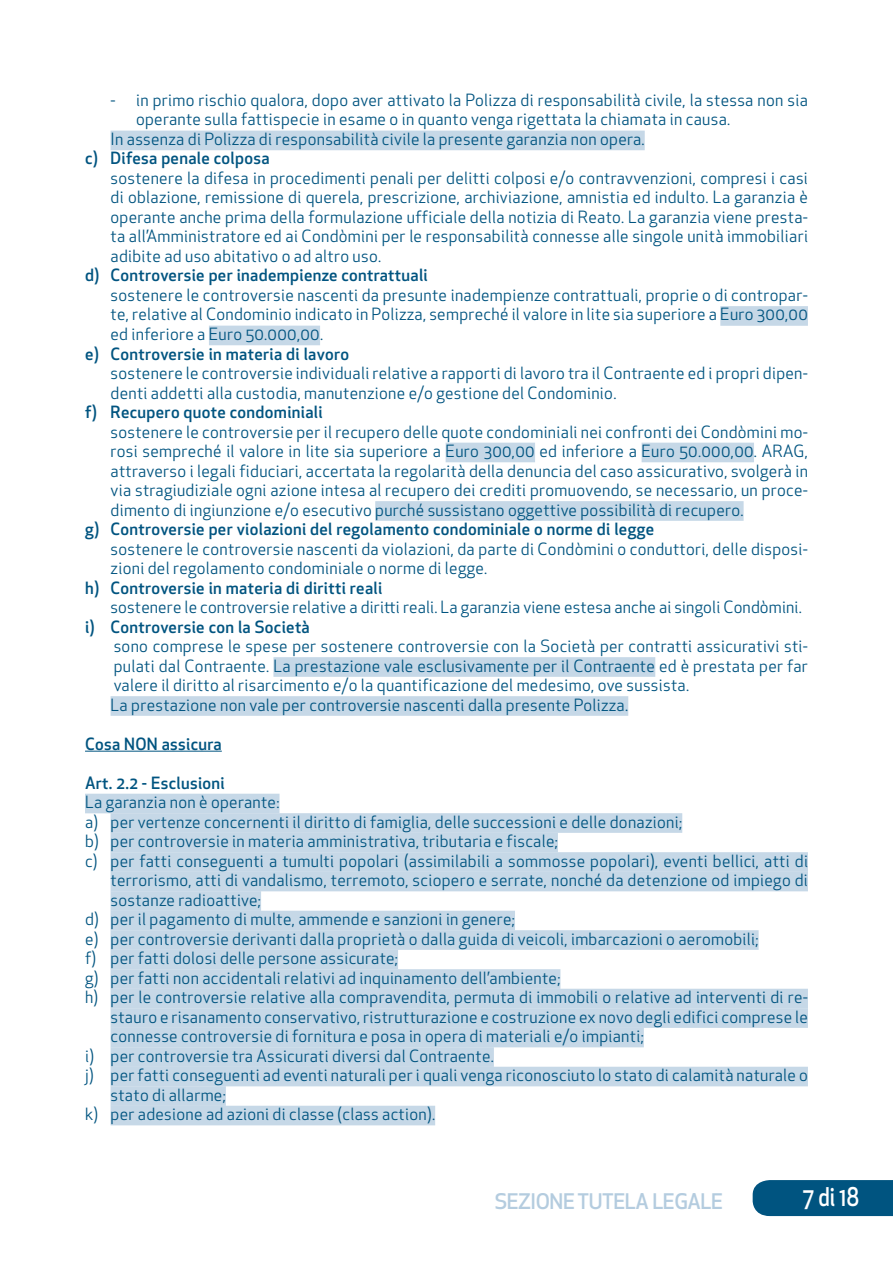
<style>
.page{position:relative;width:893px;height:1263px;background:#fff}
.page>*{position:absolute;margin:0;border:0;box-sizing:border-box;transform-origin:0 0}
.t1{font:500 25.2px "Apex New";color:#fff;scale:.83 1}
.t2{font:500 21px "Apex New";letter-spacing:-.02em;color:#b4ccdf}
.t3{font:16.5px/19.5px "Apex New";letter-spacing:.02em;color:#005480;text-align:justify}
.t4{font:500 16.5px "Apex New";letter-spacing:.02em;color:#005480}
</style>
<div class="page">
<div style="left:753px;top:1180px;width:140px;height:36px;background:#005480"></div>
<div style="left:111px;top:131px;width:534px;height:19px;background:#c6d8e7"></div>
<div style="left:720px;top:306px;width:88px;height:20px;background:#c6d8e7"></div>
<div style="left:209px;top:326px;width:111px;height:19px;background:#c6d8e7"></div>
<div style="left:446px;top:443px;width:89px;height:19px;background:#c6d8e7"></div>
<div style="left:642px;top:443px;width:112px;height:19px;background:#c6d8e7"></div>
<div style="left:375px;top:501px;width:369px;height:20px;background:#c6d8e7"></div>
<div style="left:273px;top:657px;width:382px;height:20px;background:#c6d8e7"></div>
<div style="left:111px;top:696px;width:517px;height:20px;background:#c6d8e7"></div>
<hr style="left:85px;top:751px;width:137px;height:1px;background:#005480">
<div style="left:85px;top:794px;width:195px;height:19px;background:#c6d8e7"></div>
<div style="left:111px;top:813px;width:571px;height:20px;background:#c6d8e7"></div>
<div style="left:111px;top:833px;width:447px;height:19px;background:#c6d8e7"></div>
<div style="left:111px;top:852px;width:697px;height:20px;background:#c6d8e7"></div>
<div style="left:111px;top:872px;width:697px;height:19px;background:#c6d8e7"></div>
<div style="left:111px;top:891px;width:150px;height:20px;background:#c6d8e7"></div>
<div style="left:111px;top:911px;width:404px;height:19px;background:#c6d8e7"></div>
<div style="left:111px;top:930px;width:648px;height:20px;background:#c6d8e7"></div>
<div style="left:111px;top:950px;width:287px;height:19px;background:#c6d8e7"></div>
<div style="left:111px;top:969px;width:449px;height:20px;background:#c6d8e7"></div>
<div style="left:111px;top:989px;width:697px;height:19px;background:#c6d8e7"></div>
<div style="left:111px;top:1008px;width:697px;height:20px;background:#c6d8e7"></div>
<div style="left:111px;top:1028px;width:533px;height:19px;background:#c6d8e7"></div>
<div style="left:111px;top:1047px;width:383px;height:20px;background:#c6d8e7"></div>
<div style="left:111px;top:1067px;width:697px;height:19px;background:#c6d8e7"></div>
<div style="left:111px;top:1086px;width:115px;height:20px;background:#c6d8e7"></div>
<div style="left:111px;top:1106px;width:324px;height:19px;background:#c6d8e7"></div>
<p class="t3" style="left:111px;top:90px;width:699px">- in primo rischio qualora, dopo aver attivato la Polizza di responsabilità civile, la stessa non sia</p>
<p class="t3" style="left:136px;top:110px;width:596px">operante sulla fattispecie in esame o in quanto venga rigettata la chiamata in causa.</p>
<p class="t3" style="left:111px;top:129px;width:536px">In assenza di Polizza di responsabilità civile la presente garanzia non opera.</p>
<p class="t4" style="left:85px;top:147px;width:186px">c) Difesa penale colposa</p>
<p class="t3" style="left:111px;top:168px;width:699px">sostenere la difesa in procedimenti penali per delitti colposi e/o contravvenzioni, compresi i casi di oblazione, remissione di querela, prescrizione, archiviazione, amnistia ed indulto. La garanzia è operante anche prima della formulazione ufficiale della notizia di Reato. La garanzia viene presta&shy;ta all’Amministratore ed ai Condòmini per le responsabilità connesse alle singole unità immobiliari adibite ad uso abitativo o ad altro uso.</p>
<p class="t4" style="left:85px;top:264px;width:344px">d) Controversie per inadempienze contrattuali</p>
<p class="t3" style="left:111px;top:285px;width:699px">sostenere le controversie nascenti da presunte inadempienze contrattuali, proprie o di contropar&shy;te, relative al Condominio indicato in Polizza, sempreché il valore in lite sia superiore a Euro 300,00 ed inferiore a Euro 50.000,00.</p>
<p class="t4" style="left:85px;top:342px;width:266px">e) Controversie in materia di lavoro</p>
<p class="t3" style="left:111px;top:363px;width:699px">sostenere le controversie individuali relative a rapporti di lavoro tra il Contraente ed i propri dipen&shy;denti addetti alla custodia, manutenzione e/o gestione del Condominio.</p>
<p class="t4" style="left:85px;top:401px;width:239px">f) Recupero quote condominiali</p>
<p class="t3" style="left:111px;top:422px;width:699px">sostenere le controversie per il recupero delle quote condominiali nei confronti dei Condòmini mo&shy;rosi sempreché il valore in lite sia superiore a Euro 300,00 ed inferiore a Euro 50.000,00. ARAG, attraverso i legali fiduciari, accertata la regolarità della denuncia del caso assicurativo, svolgerà in via stragiudiziale ogni azione intesa al recupero dei crediti promuovendo, se necessario, un proce&shy;dimento di ingiunzione e/o esecutivo purché sussistano oggettive possibilità di recupero.</p>
<p class="t4" style="left:85px;top:518px;width:571px">g) Controversie per violazioni del regolamento condominiale o norme di legge</p>
<p class="t3" style="left:111px;top:539px;width:699px">sostenere le controversie nascenti da violazioni, da parte di Condòmini o conduttori, delle disposi&shy;zioni del regolamento condominiale o norme di legge.</p>
<p class="t4" style="left:85px;top:576px;width:299px">h) Controversie in materia di diritti reali</p>
<p class="t3" style="left:111px;top:597px;width:693px">sostenere le controversie relative a diritti reali. La garanzia viene estesa anche ai singoli Condòmini.</p>
<p class="t4" style="left:85px;top:615px;width:226px">i) Controversie con la Società</p>
<p class="t3" style="left:111px;top:636px;width:699px;text-align:left">sono comprese le spese per sostenere controversie con la Società per contratti assicurativi sti&shy;pulati dal Contraente. La prestazione vale esclusivamente per il Contraente ed è prestata per far valere il diritto al risarcimento e/o la quantificazione del medesimo, ove sussista.<br>La prestazione non vale per controversie nascenti dalla presente Polizza.</p>
<p class="t4" style="left:85px;top:732px;width:138px">Cosa NON assicura</p>
<p class="t4" style="left:85px;top:771px;width:141px">Art. 2.2 - Esclusioni</p>
<p class="t3" style="left:85px;top:792px;width:196px">La garanzia non è operante:</p>
<p class="t3" style="left:85px;top:812px;width:599px">a) per vertenze concernenti il diritto di famiglia, delle successioni e delle donazioni;</p>
<p class="t3" style="left:85px;top:831px;width:474px">b) per controversie in materia amministrativa, tributaria e fiscale;</p>
<p class="t3" style="left:85px;top:851px;width:724px">c) per fatti conseguenti a tumulti popolari (assimilabili a sommosse popolari), eventi bellici, atti di</p>
<p class="t3" style="left:111px;top:870px;width:699px">terrorismo, atti di vandalismo, terremoto, sciopero e serrate, nonché da detenzione od impiego di</p>
<p class="t3" style="left:111px;top:890px;width:152px">sostanze radioattive;</p>
<p class="t3" style="left:85px;top:909px;width:431px">d) per il pagamento di multe, ammende e sanzioni in genere;</p>
<p class="t3" style="left:85px;top:929px;width:675px">e) per controversie derivanti dalla proprietà o dalla guida di veicoli, imbarcazioni o aeromobili;</p>
<p class="t3" style="left:85px;top:948px;width:315px">f) per fatti dolosi delle persone assicurate;</p>
<p class="t3" style="left:85px;top:968px;width:477px">g) per fatti non accidentali relativi ad inquinamento dell’ambiente;</p>
<p class="t3" style="left:85px;top:987px;width:724px">h) per le controversie relative alla compravendita, permuta di immobili o relative ad interventi di re-</p>
<p class="t3" style="left:111px;top:1007px;width:699px">stauro e risanamento conservativo, ristrutturazione e costruzione ex novo degli edifici comprese le</p>
<p class="t3" style="left:111px;top:1026px;width:535px">connesse controversie di fornitura e posa in opera di materiali e/o impianti;</p>
<p class="t3" style="left:85px;top:1046px;width:410px">i) per controversie tra Assicurati diversi dal Contraente.</p>
<p class="t3" style="left:85px;top:1065px;width:724px">j) per fatti conseguenti ad eventi naturali per i quali venga riconosciuto lo stato di calamità naturale o</p>
<p class="t3" style="left:111px;top:1085px;width:117px">stato di allarme;</p>
<p class="t3" style="left:85px;top:1104px;width:352px">k) per adesione ad azioni di classe (class action).</p>
<p class="t2" style="left:495px;top:1187px;width:230px">SEZIONE TUTELA LEGALE</p>
<h1 class="t1" style="left:803px;top:1180px;width:69px">7 di 18</h1>
</div>
